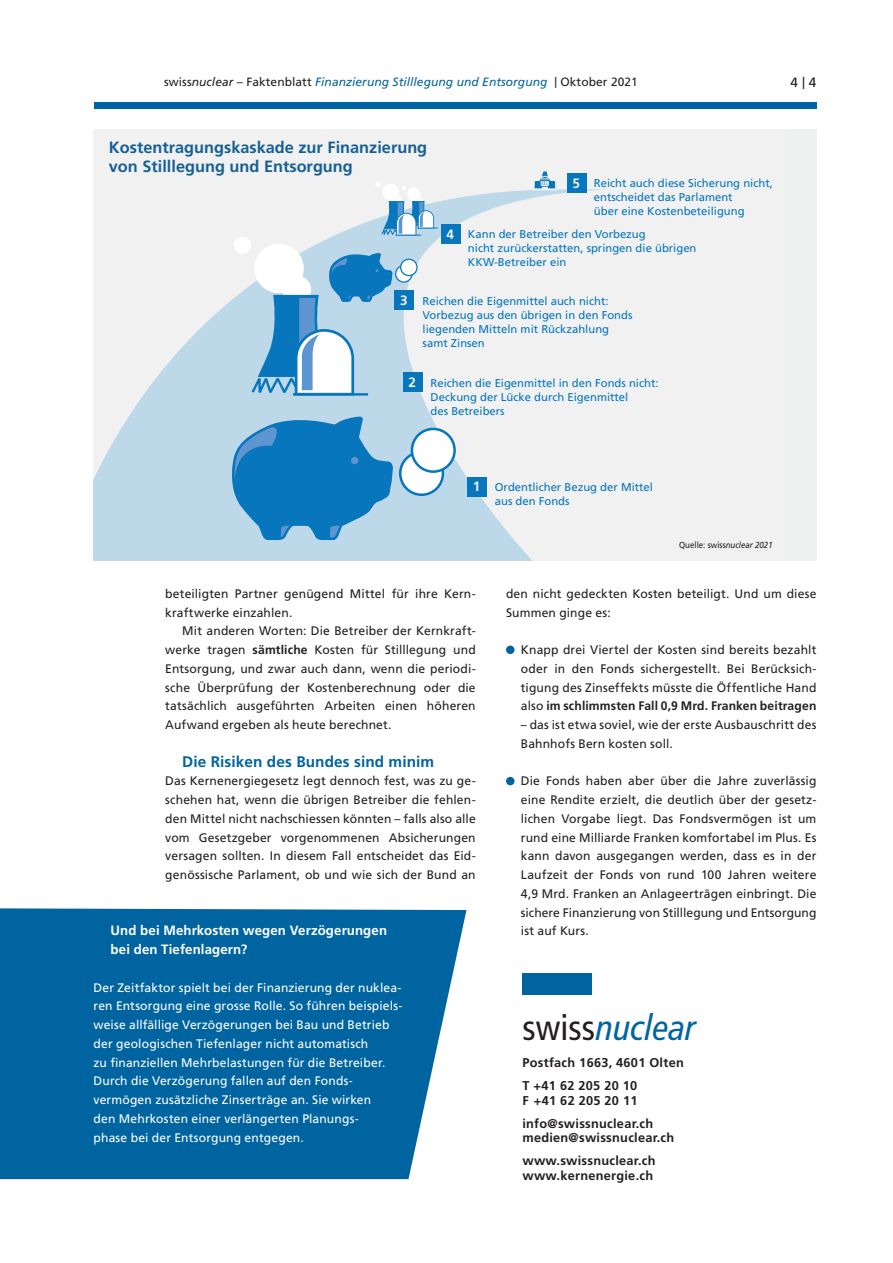
<style>
.page{position:relative;width:893px;height:1263px;background:#fff}
.page>*{position:absolute;margin:0;border:0;box-sizing:border-box;transform-origin:0 0}
.t1{font:italic condensed 36px "Frutiger LT Pro";color:#0064a1}
.t2{font:700 16.35px/18.9px "Frutiger LT Std";color:#166095}
.t3{font:700 15.3px "Frutiger LT Std";letter-spacing:.005em;color:#0064a1}
.t4{font:700 13.5px "Frutiger LT Std";letter-spacing:.01em;color:#fff}
.t5{font:700 13.5px "Frutiger LT Std";color:#f0f1f0}
.t6{font:13.5px "Frutiger LT Std";color:#231f20}
.t7{font:700 12.75px/23.2px "Frutiger LT Std";letter-spacing:.02em;color:#231f20}
.t8{font:12.3px/18.8px "Frutiger LT Std";letter-spacing:.01em;color:#231f20;text-align:justify}
.t9{font:12.3px/18.8px "Frutiger LT Std";letter-spacing:.01em;color:#fff}
.t10{font:italic 12px "Frutiger LT Std";letter-spacing:.005em;color:#0064a1}
.t11{font:11.25px/13.8px "Frutiger LT Std";color:#0776bd}
.t12{font:8.85px "Frutiger LT Std";color:#231f20;scale:.9 1}
.s1{font-style:normal;color:#231f20}
.s2{color:#231f20}
.s3{font-family:"Antenna";font-style:normal;font-stretch:extra-condensed;color:#231f20}
.s4{font-family:"Antenna";font-stretch:extra-condensed}
.s5{font-style:italic}
.s6{font-weight:700}
.s7{font-family:"Frutiger LT Std";font-style:normal;color:#231f20}
</style>
<div class="page">
<div style="left:94px;top:102px;width:722px;height:6px;background:#0064a1"></div>
<div style="left:506px;top:645px;width:8px;height:9px;background:#0064a1;border-radius:50%"></div>
<div style="left:506px;top:777px;width:8px;height:8px;background:#0064a1;border-radius:50%"></div>
<div style="left:0;top:908px;width:466px;height:271px;background:#0064a1"></div>
<div style="left:94px;top:129px;width:722px;height:431px;background:#eff0f0"></div>
<svg style="left:94px;top:189px;width:512px;height:371px"></svg>
<div style="left:254px;top:244px;width:50px;height:49px;background:#fff;border-radius:50%"></div>
<div style="left:234px;top:237px;width:17px;height:17px;background:#fff;border-radius:50%"></div>
<svg style="left:375px;top:181px;width:63px;height:57px"></svg>
<svg style="left:533px;top:170px;width:24px;height:20px"></svg>
<div style="left:467px;top:477px;width:20px;height:19px;background:#0776bd"></div>
<div style="left:403px;top:373px;width:19px;height:19px;background:#0776bd"></div>
<div style="left:395px;top:291px;width:19px;height:19px;background:#0776bd"></div>
<div style="left:441px;top:224px;width:19px;height:19px;background:#0776bd"></div>
<div style="left:567px;top:173px;width:19px;height:20px;background:#0776bd"></div>
<div style="left:400px;top:452px;width:43px;height:43px;background:#fff;border-radius:50%"></div>
<div style="left:399px;top:451px;width:45px;height:45px;border:3px solid #0776bd;border-radius:50%"></div>
<div style="left:412px;top:429px;width:43px;height:43px;background:#fff;border-radius:50%"></div>
<div style="left:411px;top:428px;width:45px;height:45px;border:3px solid #0776bd;border-radius:50%"></div>
<svg style="left:229px;top:411px;width:166px;height:137px;background:#4a9acd"></svg>
<svg style="left:396px;top:266px;width:16px;height:16px"></svg>
<div style="left:395px;top:265px;width:18px;height:18px;border:1px solid #0776bd;border-radius:50%"></div>
<div style="left:401px;top:259px;width:16px;height:17px;background:#fff;border-radius:50%"></div>
<div style="left:400px;top:259px;width:18px;height:17px;border:1px solid #0776bd;border-radius:50%"></div>
<svg style="left:249px;top:250px;width:145px;height:153px"></svg>
<div style="left:522px;top:973px;width:70px;height:21px;background:#0064a1"></div>
<p class="t10" style="left:164px;top:75px;width:475px"><span class="s1">swiss</span><span class="s2">nuclear</span> <span class="s1">– Faktenblatt</span> Finanzierung Stilllegung und Entsorgung <span class="s3">|</span> <span class="s1">Oktober 2021</span></p>
<p class="t6" style="left:791px;top:75px;width:27px">4 <span class="s4">|</span> 4</p>
<h2 class="t2" style="left:109px;top:138px;width:320px">Kostentragungskaskade zur Finanzierung von Stilllegung und Entsorgung</h2>
<p class="t5" style="left:446px;top:226px;width:9px">4</p>
<p class="t5" style="left:573px;top:175px;width:9px">5</p>
<p class="t11" style="left:594px;top:176px;width:180px">Reicht auch diese Sicherung nicht, entscheidet das Parlament<br>über eine Kostenbeteiligung</p>
<p class="t11" style="left:468px;top:227px;width:230px">Kann der Betreiber den Vorbezug<br>nicht zurückerstatten, springen die übrigen<br>KKW-Betreiber ein</p>
<p class="t5" style="left:400px;top:293px;width:9px">3</p>
<p class="t11" style="left:423px;top:294px;width:211px">Reichen die Eigenmittel auch nicht:<br>Vorbezug aus den übrigen in den Fonds liegenden Mitteln mit Rückzahlung samt Zinsen</p>
<p class="t5" style="left:409px;top:375px;width:9px">2</p>
<p class="t11" style="left:431px;top:376px;width:229px">Reichen die Eigenmittel in den Fonds nicht:<br>Deckung der Lücke durch Eigenmittel<br>des Betreibers</p>
<p class="t5" style="left:473px;top:479px;width:9px">1</p>
<p class="t11" style="left:495px;top:481px;width:160px">Ordentlicher Bezug der Mittel aus den Fonds</p>
<p class="t12" style="left:679px;top:540px;width:106px">Quelle: swiss<span class="s5">nuclear 2021</span></p>
<p class="t8" style="left:165px;top:584px;width:312px">beteiligten Partner genügend Mittel für ihre Kern&shy;kraftwerke einzahlen.</p>
<p class="t8" style="left:165px;top:622px;width:312px;text-indent:17px">Mit anderen Worten: Die Betreiber der Kernkraft&shy;werke tragen <span class="s6">sämtliche</span> Kosten für Stilllegung und Entsorgung, und zwar auch dann, wenn die periodi&shy;sche Überprüfung der Kostenberechnung oder die tatsächlich ausgeführten Arbeiten einen höheren Aufwand ergeben als heute berechnet.</p>
<p class="t3" style="left:182px;top:752px;width:253px">Die Risiken des Bundes sind minim</p>
<p class="t8" style="left:165px;top:772px;width:312px">Das Kernenergiegesetz legt dennoch fest, was zu ge&shy;schehen hat, wenn die übrigen Betreiber die fehlen&shy;den Mittel nicht nachschiessen könnten – falls also alle vom Gesetzgeber vorgenommenen Absicherungen versagen sollten. In diesem Fall entscheidet das Eid&shy;genössische Parlament, ob und wie sich der Bund an</p>
<p class="t8" style="left:506px;top:584px;width:312px">den nicht gedeckten Kosten beteiligt. Und um diese<br>Summen ginge es:</p>
<p class="t8" style="left:521px;top:640px;width:297px">Knapp drei Viertel der Kosten sind bereits bezahlt oder in den Fonds sichergestellt. Bei Berücksich&shy;tigung des Zinseffekts müsste die Öffentliche Hand also <span class="s6">im schlimmsten Fall 0,9 Mrd. Franken beitragen</span></p>
<p class="t8" style="left:521px;top:715px;width:297px">– das ist etwa soviel, wie der erste Ausbauschritt des<br>Bahnhofs Bern kosten soll.</p>
<p class="t8" style="left:521px;top:772px;width:297px">Die Fonds haben aber über die Jahre zuverlässig eine Rendite erzielt, die deutlich über der gesetz&shy;lichen Vorgabe liegt. Das Fondsvermögen ist um rund eine Milliarde Franken komfortabel im Plus. Es kann davon ausgegangen werden, dass es in der Laufzeit der Fonds von rund 100 Jahren weitere 4,9 Mrd. Franken an Anlageerträgen einbringt. Die sichere Finanzierung von Stilllegung und Entsorgung</p>
<p class="t4" style="left:111px;top:923px;width:278px">Und bei Mehrkosten wegen Verzögerungen</p>
<p class="t8" style="left:521px;top:922px;width:70px">ist auf Kurs.</p>
<p class="t4" style="left:111px;top:941px;width:138px">bei den Tiefenlagern?</p>
<p class="t9" style="left:94px;top:978px;width:310px">Der Zeitfaktor spielt bei der Finanzierung der nuklea&shy;ren Entsorgung eine grosse Rolle. So führen beispiels&shy;weise allfällige Verzögerungen bei Bau und Betrieb der geologischen Tiefenlager nicht automatisch<br>zu finanziellen Mehrbelastungen für die Betreiber.<br>Durch die Verzögerung fallen auf den Fonds&shy;vermögen zusätzliche Zinserträge an. Sie wirken<br>den Mehrkosten einer verlängerten Planungs-<br>phase bei der Entsorgung entgegen.</p>
<h1 class="t1" style="left:522px;top:1006px;width:175px"><span class="s7">swiss</span>nuclear</h1>
<p class="t7" style="left:522px;top:1051px;width:163px">Postfach 1663, 4601 Olten<br>T +41 62 205 20 10</p>
<p class="t7" style="left:522px;top:1088px;width:132px">F +41 62 205 20 11 info@swissnuclear.ch</p>
<p class="t7" style="left:522px;top:1126px;width:153px">medien@swissnuclear.ch www.swissnuclear.ch</p>
<p class="t7" style="left:522px;top:1163px;width:132px">www.kernenergie.ch</p>
</div>
